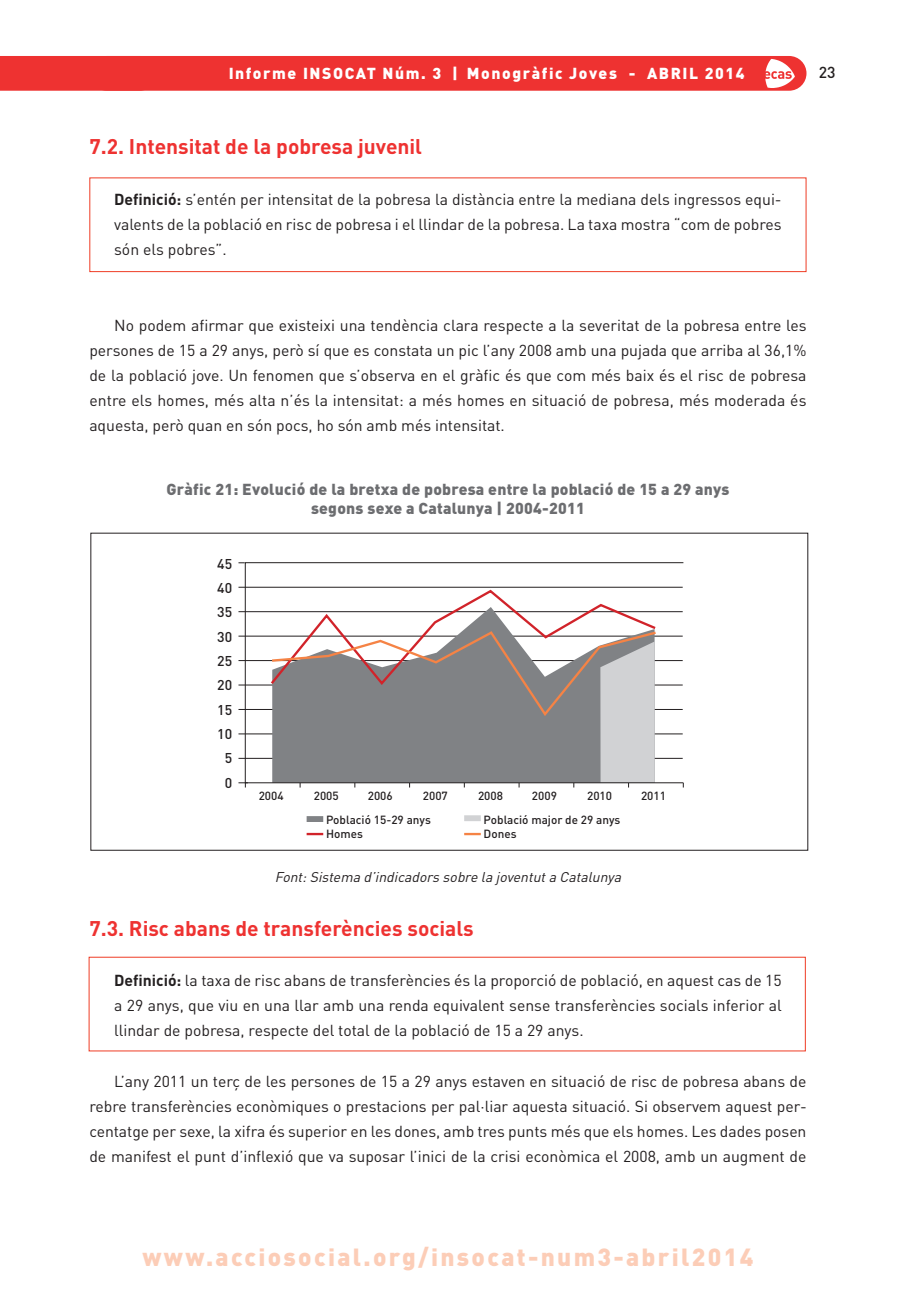
<style>
.page{position:relative;width:918px;height:1300px;background:#fff}
.page>*{position:absolute;margin:0;border:0;box-sizing:border-box;transform-origin:0 0}
.t1{font:900 24.5px "DIN";letter-spacing:.095em;color:#fccdb7}
.t2{font:700 21px "DIN";color:#ee3231}
.t3{font:15.75px/25.2px "DIN";color:#231f20;text-align:justify}
.t4{font:900 15.75px/19.2px "DIN";letter-spacing:.015em;color:#6c6d70;text-align:center}
.t5{font:900 15.75px "DIN";letter-spacing:.1em;color:#fff}
.t6{font:500 15.75px "DIN";color:#231f20}
.t7{font:italic 14px "DIN";color:#231f20}
.t8{font:500 14px/24.3px "DIN";color:#231f20;text-align:center}
.t9{font:500 11.72px "DIN";color:#231f20}
.s1{font-weight:700}
</style>
<div class="page">
<div style="left:89px;top:56px;width:717px;height:35px;background:#ee3231;border-radius:17px"></div>
<img style="left:763px;top:56px;width:32px;height:35px">
<div style="left:0;top:56px;width:157px;height:35px;background:#ee3231"></div>
<div style="left:89px;top:177px;width:717px;height:95px;border:1px solid #ef3c25"></div>
<hr style="left:238px;top:660px;width:444px;height:1px;background:#231f20">
<hr style="left:238px;top:587px;width:444px;height:1px;background:#231f20">
<hr style="left:238px;top:611px;width:444px;height:1px;background:#231f20">
<hr style="left:238px;top:636px;width:444px;height:1px;background:#231f20">
<hr style="left:238px;top:685px;width:444px;height:1px;background:#231f20">
<hr style="left:238px;top:709px;width:444px;height:1px;background:#231f20">
<hr style="left:238px;top:733px;width:444px;height:1px;background:#231f20">
<hr style="left:238px;top:758px;width:444px;height:1px;background:#231f20">
<svg style="left:238px;top:782px;width:10px;height:5px"></svg>
<div style="left:307px;top:816px;width:16px;height:6px;background:#808285"></div>
<div style="left:464px;top:815px;width:17px;height:6px;background:#d1d2d4"></div>
<svg style="left:307px;top:833px;width:16px;height:2px"></svg>
<svg style="left:464px;top:833px;width:17px;height:2px"></svg>
<svg style="left:245px;top:562px;width:439px;height:221px"></svg>
<div style="left:89px;top:957px;width:717px;height:94px;border:1px solid #ef3c25"></div>
<p class="t5" style="left:229px;top:64px;width:517px">Informe INSOCAT Núm. 3 | Monogràfic Joves - ABRIL 2014</p>
<p class="t6" style="left:819px;top:64px;width:18px">23</p>
<h2 class="t2" style="left:89px;top:135px;width:334px">7.2. Intensitat de la pobresa juvenil</h2>
<p class="t3" style="left:114px;top:187px;width:669px"><span class="s1">Definició:</span> s’entén per intensitat de la pobresa la distància entre la mediana dels ingressos equi&shy;valents de la població en risc de pobresa i el llindar de la pobresa. La taxa mostra “com de pobres són els pobres”.</p>
<p class="t3" style="left:89px;top:313px;width:718px;text-indent:25px">No podem afirmar que existeixi una tendència clara respecte a la severitat de la pobresa entre les persones de 15 a 29 anys, però sí que es constata un pic l’any 2008 amb una pujada que arriba al 36,1% de la població jove. Un fenomen que s’observa en el gràfic és que com més baix és el risc de pobresa entre els homes, més alta n’és la intensitat: a més homes en situació de pobresa, més moderada és aquesta, però quan en són pocs, ho són amb més intensitat.</p>
<p class="t4" style="left:166px;top:480px;width:564px">Gràfic 21: Evolució de la bretxa de pobresa entre la població de 15 a 29 anys segons sexe a Catalunya | 2004-2011</p>
<p class="t8" style="left:217px;top:551px;width:16px">45<br>40<br>35<br>30<br>25<br>20<br>15<br>10<br>5<br>0</p>
<p class="t9" style="left:259px;top:788px;width:26px">2004</p>
<p class="t9" style="left:314px;top:788px;width:26px">2005</p>
<p class="t9" style="left:368px;top:788px;width:26px">2006</p>
<p class="t9" style="left:423px;top:788px;width:26px">2007</p>
<p class="t9" style="left:478px;top:788px;width:26px">2008</p>
<p class="t9" style="left:532px;top:788px;width:26px">2009</p>
<p class="t9" style="left:587px;top:788px;width:26px">2010</p>
<p class="t9" style="left:641px;top:788px;width:26px">2011</p>
<p class="t9" style="left:326px;top:813px;width:106px">Població 15-29 anys</p>
<p class="t9" style="left:483px;top:813px;width:138px">Població major de 29 anys</p>
<p class="t9" style="left:326px;top:827px;width:38px">Homes</p>
<p class="t9" style="left:483px;top:827px;width:34px">Dones</p>
<p class="t7" style="left:275px;top:869px;width:351px">Font: Sistema d’indicadors sobre la joventut a Catalunya</p>
<h2 class="t2" style="left:89px;top:916px;width:386px">7.3. Risc abans de transferències socials</h2>
<p class="t3" style="left:114px;top:968px;width:669px"><span class="s1">Definició:</span> la taxa de risc abans de transferències és la proporció de població, en aquest cas de 15 a 29 anys, que viu en una llar amb una renda equivalent sense transferències socials inferior al llindar de pobresa, respecte del total de la població de 15 a 29 anys.</p>
<p class="t3" style="left:89px;top:1069px;width:719px;text-indent:25px">L’any 2011 un terç de les persones de 15 a 29 anys estaven en situació de risc de pobresa abans de rebre transferències econòmiques o prestacions per pal·liar aquesta situació. Si observem aquest per&shy;centatge per sexe, la xifra és superior en les dones, amb tres punts més que els homes. Les dades posen de manifest el punt d’inflexió que va suposar l’inici de la crisi econòmica el 2008, amb un augment de</p>
<h1 class="t1" style="left:142px;top:1243px;width:612px">www.acciosocial.org/insocat-num3-abril2014</h1>
</div>
